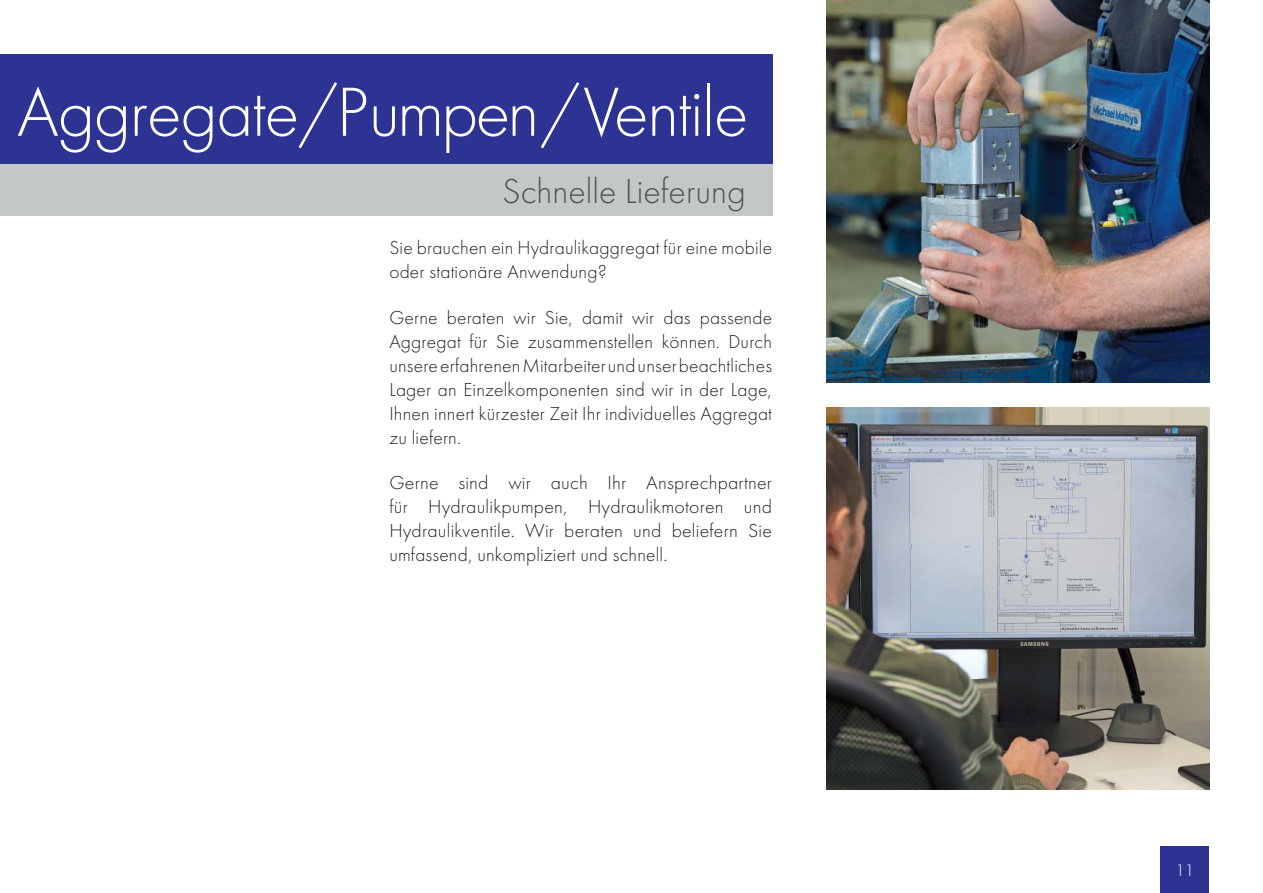
<style>
.page{position:relative;width:1263px;height:893px;background:#fff}
.page>*{position:absolute;margin:0;border:0;box-sizing:border-box;transform-origin:0 0}
.t1{font:300 72px "Futura";letter-spacing:-.02em;color:#fff}
.t2{font:300 36px "Futura";color:#505255}
.t3{font:300 19.5px/24px "Futura";letter-spacing:.01em;color:#231f20;text-align:justify}
.t4{font:300 17.25px "Futura";color:#fff}
</style>
<div class="page">
<img style="left:826px;top:0;width:383px;height:383px">
<img style="left:826px;top:407px;width:383px;height:383px">
<div style="left:1160px;top:846px;width:49px;height:47px;background:#2d3393"></div>
<div style="left:0;top:54px;width:772px;height:111px;background:#2d3393"></div>
<div style="left:0;top:165px;width:772px;height:51px;background:#c4c7c8"></div>
<h1 class="t1" style="left:17px;top:84px;width:733px">Aggregate/Pumpen/Ventile</h1>
<h2 class="t2" style="left:502px;top:178px;width:245px">Schnelle Lieferung</h2>
<p class="t3" style="left:389px;top:238px;width:384px">Sie brauchen ein Hydraulikaggregat für eine mobile oder stationäre Anwendung?</p>
<p class="t3" style="left:389px;top:307px;width:384px">Gerne beraten wir Sie, damit wir das passende Aggregat für Sie zusammenstellen können. Durch unsere erfahrenen Mitarbeiter und unser beachtliches Lager an Einzelkomponenten sind wir in der Lage, Ihnen innert kürzester Zeit Ihr individuelles Aggregat zu liefern.</p>
<p class="t3" style="left:389px;top:472px;width:384px">Gerne sind wir auch Ihr Ansprechpartner für Hydrau likpumpen, Hydraulikmotoren und Hydraulik ventile. Wir beraten und beliefern Sie umfassend, unkom pliziert und schnell.</p>
<p class="t4" style="left:1175px;top:863px;width:20px">11</p>
</div>
